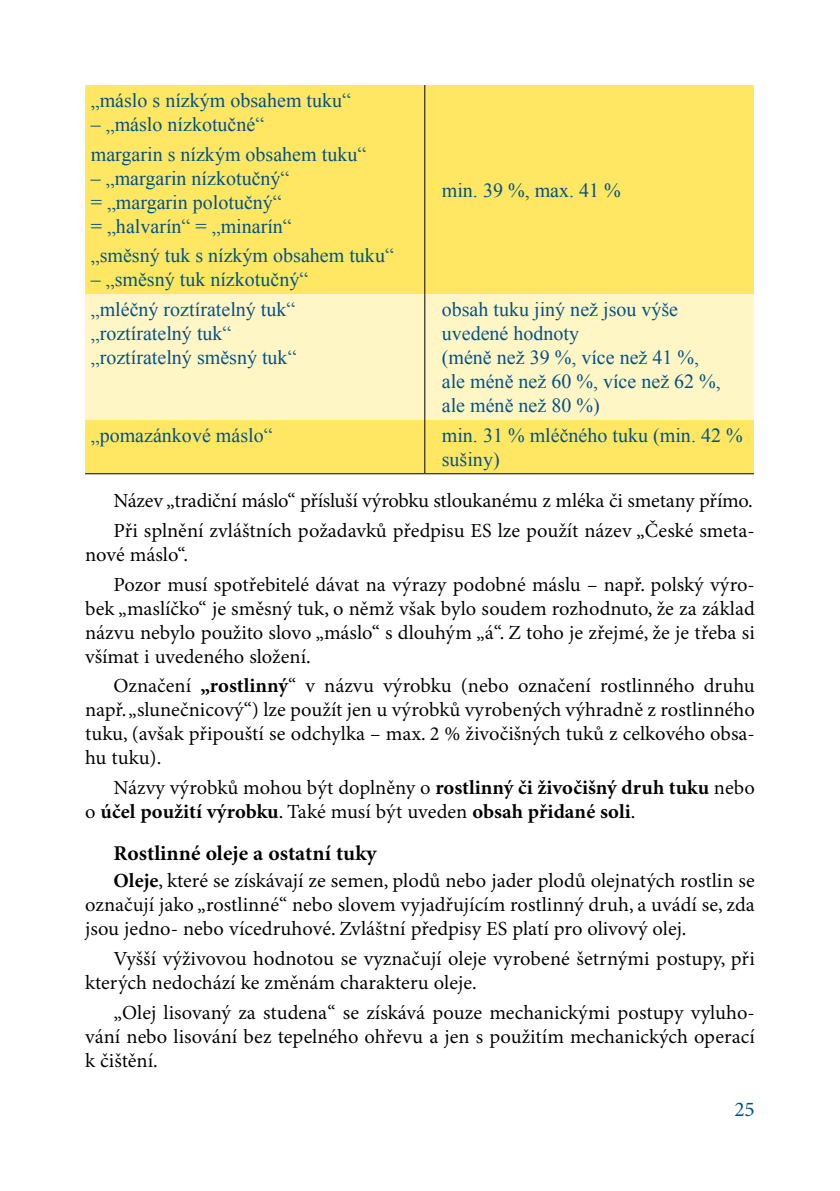
<style>
.page{position:relative;width:840px;height:1191px;background:#fff}
.page>*{position:absolute;margin:0;border:0;box-sizing:border-box;transform-origin:0 0}
.t1{font:700 21px "Minion Pro";color:#000}
.t2{font:21px "Minion Pro";color:#005286}
.t3{font:20px/24px "Minion Pro";color:#000;text-align:justify}
.t4{font:20px/24px "Times New Roman";color:#005286}
.t5{font:700 20px/24px "Minion Pro";color:#000}
.s1{font-weight:700}
.s2{font-weight:400}
</style>
<div class="page">
<div style="left:85px;top:85px;width:668px;height:388px;background:#ffe764"></div>
<div style="left:85px;top:294px;width:668px;height:126px;background:#fff5c5"></div>
<hr style="left:424px;top:85px;width:1px;height:209px;background:#000">
<hr style="left:424px;top:294px;width:1px;height:126px;background:#000">
<hr style="left:424px;top:420px;width:1px;height:53px;background:#000">
<hr style="left:85px;top:473px;width:339px;height:1px;background:#000">
<hr style="left:424px;top:473px;width:329px;height:1px;background:#000">
<p class="t4" style="left:91px;top:88px;width:261px">„máslo s nízkým obsahem tuku“</p>
<p class="t4" style="left:91px;top:109px;width:277px;line-height:29.6px">– „máslo nízkotučné“<br>margarin s nízkým obsahem tuku“</p>
<p class="t4" style="left:91px;top:166px;width:202px">– „margarin nízkotučný“ = „margarin polotučný“ = „halvarín“ = „minarín“</p>
<p class="t4" style="left:91px;top:243px;width:304px">„směsný tuk s nízkým obsahem tuku“</p>
<p class="t4" style="left:91px;top:267px;width:219px">– „směsný tuk nízkotučný“</p>
<p class="t4" style="left:441px;top:178px;width:180px">min. 39 %, max. 41 %</p>
<p class="t4" style="left:91px;top:297px;width:207px">„mléčný roztíratelný tuk“ „roztíratelný tuk“ „roztíratelný směsný tuk“</p>
<p class="t4" style="left:441px;top:297px;width:280px">obsah tuku jiný než jsou výše uvedené hodnoty<br>(méně než 39 %, více než 41 %, ale méně než 60 %, více než 62 %, ale méně než 80 %)</p>
<p class="t4" style="left:91px;top:423px;width:183px">„pomazánkové máslo“</p>
<p class="t4" style="left:441px;top:423px;width:302px">min. 31 % mléčného tuku (min. 42 % sušiny)</p>
<p class="t3" style="left:113px;top:486px;width:642px;line-height:29.6px">Název „tradiční máslo“ přísluší výrobku stloukanému z mléka či smetany přímo.<br>Při splnění zvláštních požadavků předpisu ES lze použít název „České smeta-</p>
<p class="t3" style="left:113px;top:540px;width:642px;line-height:29.6px;text-indent:-28px">nové máslo“.<br>Pozor musí spotřebitelé dávat na výrazy podobné máslu – např. polský výro-</p>
<p class="t3" style="left:85px;top:597px;width:670px">bek „maslíčko“ je směsný tuk, o němž však bylo soudem rozhodnuto, že za základ názvu nebylo použito slovo „máslo“ s dlouhým „á“. Z toho je zřejmé, že je třeba si všímat i uvedeného složení.</p>
<p class="t3" style="left:85px;top:674px;width:670px;text-indent:28px">Označení <span class="s1">„rostlinný</span>“ v názvu výrobku (nebo označení rostlinného druhu např. „slunečnicový“) lze použít jen u výrobků vyrobených výhradně z rostlinného tuku, (avšak připouští se odchylka – max. 2 % živočišných tuků z celkového obsa&shy;hu tuku).</p>
<p class="t5" style="left:85px;top:776px;width:670px;text-indent:28px"><span class="s2">Názvy výrobků mohou být doplněny o</span> rostlinný či živočišný druh tuku <span class="s2">nebo o</span> účel použití výrobku<span class="s2">. Také musí být uveden</span> obsah přidané soli<span class="s2">.</span></p>
<p class="t1" style="left:113px;top:841px;width:264px">Rostlinné oleje a ostatní tuky</p>
<p class="t3" style="left:85px;top:869px;width:671px;text-indent:28px"><span class="s1">Oleje</span>, které se získávají ze semen, plodů nebo jader plodů olejnatých rostlin se označují jako „rostlinné“ nebo slovem vyjadřujícím rostlinný druh, a uvádí se, zda jsou jedno- nebo vícedruhové. Zvláštní předpisy ES platí pro olivový olej.</p>
<p class="t3" style="left:85px;top:947px;width:670px;text-indent:28px">Vyšší výživovou hodnotou se vyznačují oleje vyrobené šetrnými postupy, při kterých nedochází ke změnám charakteru oleje.</p>
<p class="t3" style="left:85px;top:1000px;width:670px;text-indent:28px">„Olej lisovaný za studena“ se získává pouze mechanickými postupy vyluho&shy;vání nebo lisování bez tepelného ohřevu a jen s použitím mechanických operací k čištění.</p>
<p class="t2" style="left:734px;top:1096px;width:22px">25</p>
</div>
